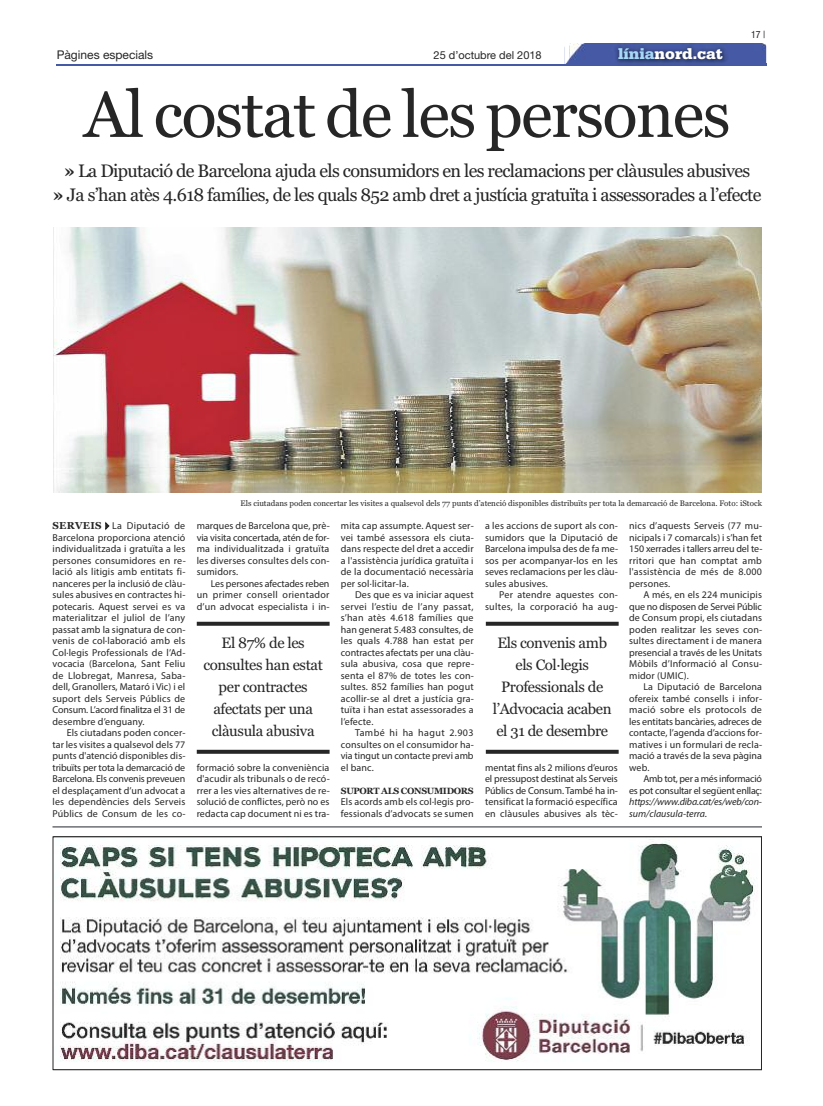
<style>
.page{position:relative;width:823px;height:1106px;background:#fff}
.page>*{position:absolute;margin:0;border:0;box-sizing:border-box;transform-origin:0 0}
.t1{font:65px "Georgia";letter-spacing:-.025em;color:#272627}
.t2{font:18px/24px "Georgia";letter-spacing:-.035em;color:#272627;text-align:center}
.t3{font:900 16px "Serifa";color:#fff}
.t4{font:15px/22px "Georgia";letter-spacing:-.025em;color:#272627;text-align:center}
.t5{font:12px "Helvetica Neue";color:#272627}
.t6{font:11px "Helvetica Neue";color:#272627}
.t7{font:10px/11.5px "Myriad Pro";letter-spacing:.015em;color:#272627;text-align:justify}
.t8{font:10px/11.5px "Myriad Pro";letter-spacing:-.02em;color:#272627;text-align:right}
.t9{font:italic 10px/11.5px "Myriad Pro";letter-spacing:-.015em;color:#272627}
.t10{font:condensed 10px "Helvetica Neue";color:#272627}
.t11{font:700 9px "Georgia";letter-spacing:-.035em;color:#272627}
.t12{font:8px "Georgia";color:#272627}
.s1{color:#a7d8f7}
.s2{font-weight:700}
.s3{font-family:"Georgia";font-weight:700}
</style>
<div class="page">
<hr style="left:57px;top:64px;width:708px;height:1px;background:#4659a4">
<img style="left:569px;top:43px;width:198px;height:23px">
<svg style="left:564px;top:47px;width:5px;height:17px"></svg>
<img style="left:569px;top:44px;width:196px;height:21px">
<img style="left:53px;top:227px;width:708px;height:265px">
<svg style="left:197px;top:749px;width:132px;height:4px"></svg>
<svg style="left:197px;top:621px;width:132px;height:4px"></svg>
<svg style="left:485px;top:749px;width:133px;height:4px"></svg>
<svg style="left:485px;top:621px;width:133px;height:4px"></svg>
<hr style="left:52px;top:826px;width:709px;height:1px;background:#23262b">
<img style="left:60px;top:840px;width:697px;height:222px">
<div style="left:52px;top:836px;width:709px;height:234px;border:1px solid #272627"></div>
<p class="t5" style="left:57px;top:48px;width:98px">Pàgines especials</p>
<p class="t6" style="left:433px;top:48px;width:110px">25 d’octubre del 2018</p>
<h3 class="t3" style="left:617px;top:48px;width:106px"><span class="s1">línia</span>nord.cat</h3>
<p class="t10" style="left:750px;top:31px;width:16px">17 |</p>
<h1 class="t1" style="left:84px;top:76px;width:648px">Al costat de les persones</h1>
<h2 class="t2" style="left:53px;top:159px;width:709px"><span class="s2">»</span> La Diputació de Barcelona ajuda els consumidors en les reclamacions per clàusules abusives<br><span class="s2">»</span> Ja s’han atès 4.618 famílies, de les quals 852 amb dret a justícia gratuïta i assessorades a l’efecte</h2>
<p class="t7" style="left:52px;top:521px;width:135px"><span class="s3">SERVEIS</span>✔La Diputació de Barcelona proporciona atenció individualitzada i gratuïta a les persones consumidores en re&shy;lació als litigis amb entitats fi&shy;nanceres per la inclusió de clàu&shy;sules abusives en contractes hi&shy;potecaris. Aquest servei es va materialitzar el juliol de l’any passat amb la signatura de con&shy;venis de col·laboració amb els Col·legis Professionals de l’Ad&shy;vocacia (Barcelona, Sant Feliu de Llobregat, Manresa, Saba&shy;dell, Granollers, Mataró i Vic) i el suport dels Serveis Públics de Consum. L’acord finalitza el 31 de desembre d’enguany.</p>
<p class="t7" style="left:52px;top:728px;width:134px;text-indent:14px">Els ciutadans poden concer&shy;tar les visites a qualsevol dels 77 punts d'atenció disponibles dis&shy;tribuïts per tota la demarcació de Barcelona. Els convenis preveuen el desplaçament d’un advocat a les dependències dels Serveis Públics de Consum de les co-</p>
<p class="t12" style="left:240px;top:499px;width:522px">Els ciutadans poden concertar les visites a qualsevol dels 77 punts d’atenció disponibles distribuïts per tota la demarcació de Barcelona. Foto: iStock</p>
<p class="t7" style="left:196px;top:521px;width:135px">marques de Barcelona que, prè&shy;via visita concertada, atén de for&shy;ma individualitzada i gratuïta les diverses consultes dels con&shy;sumidors.</p>
<p class="t7" style="left:196px;top:578px;width:134px;text-indent:14px">Les persones afectades reben un primer consell orientador d’un advocat especialista i in-</p>
<p class="t7" style="left:484px;top:521px;width:135px">a les accions de suport als con&shy;sumidors que la Diputació de Barcelona impulsa des de fa me&shy;sos per acompanyar-los en les seves reclamacions per les clàu&shy;sules abusives.</p>
<p class="t7" style="left:484px;top:590px;width:134px;text-align:right">Per atendre aquestes con&shy;sultes, la corporació ha aug-</p>
<p class="t7" style="left:340px;top:521px;width:134px">mita cap assumpte. Aquest ser&shy;vei també assessora els ciuta&shy;dans respecte del dret a accedir a l'assistència jurídica gratuïta i de la documentació necessària per sol·licitar-la.</p>
<p class="t7" style="left:340px;top:590px;width:135px;text-indent:14px">Des que es va iniciar aquest servei l’estiu de l’any passat, s’han atès 4.618 famílies que han generat 5.483 consultes, de les quals 4.788 han estat per contractes afectats per una clàu&shy;sula abusiva, cosa que repre&shy;senta el 87% de totes les con&shy;sultes. 852 famílies han pogut acollir-se al dret a justícia gra&shy;tuïta i han estat assessorades a l’efecte.</p>
<p class="t7" style="left:340px;top:728px;width:134px;text-indent:14px">També hi ha hagut 2.903 consultes on el consumidor ha&shy;via tingut un contacte previ amb el banc.</p>
<p class="t11" style="left:340px;top:785px;width:134px">SUPORT ALS CONSUMIDORS</p>
<p class="t7" style="left:340px;top:797px;width:134px">Els acords amb els col·legis pro&shy;fessionals d’advocats se sumen</p>
<h3 class="t4" style="left:203px;top:631px;width:121px">El 87% de les consultes han estat per contractes afectats per una clàusula abusiva</h3>
<h3 class="t4" style="left:492px;top:631px;width:120px">Els convenis amb els Col·legis<br>Professionals de l’Advocacia acaben el 31 de desembre</h3>
<p class="t7" style="left:196px;top:762px;width:135px">formació sobre la conveniència d'acudir als tribunals o de recó&shy;rrer a les vies alternatives de re&shy;solució de conflictes, però no es redacta cap document ni es tra-</p>
<p class="t7" style="left:484px;top:762px;width:134px">mentat fins als 2 milions d’euros el pressupost destinat als Serveis Públics de Consum. També ha in&shy;tensificat la formació específica en clàusules abusives als tèc-</p>
<p class="t7" style="left:628px;top:521px;width:135px">nics d’aquests Serveis (77 mu&shy;nicipals i 7 comarcals) i s’han fet 150 xerrades i tallers arreu del te&shy;rritori que han comptat amb l'assistència de més de 8.000 persones.</p>
<p class="t7" style="left:628px;top:590px;width:134px;text-indent:14px">A més, en els 224 municipis que no disposen de Servei Públic de Consum propi, els ciutadans poden realitzar les seves con&shy;sultes directament i de manera presencial a través de les Unitats Mòbils d’Informació al Consu&shy;midor (UMIC).</p>
<p class="t7" style="left:628px;top:682px;width:134px;text-indent:14px">La Diputació de Barcelona ofereix també consells i infor&shy;mació sobre els protocols de les entitats bancàries, adreces de contacte, l’agenda d’accions for&shy;matives i un formulari de recla&shy;mació a través de la seva pàgina web.</p>
<p class="t8" style="left:628px;top:774px;width:134px">Amb tot, per a més informació<br>es pot consultar el següent enllaç:</p>
<p class="t9" style="left:628px;top:797px;width:134px">https://www.diba.cat/es/web/con&shy;sum/clausula-terra.</p>
</div>
